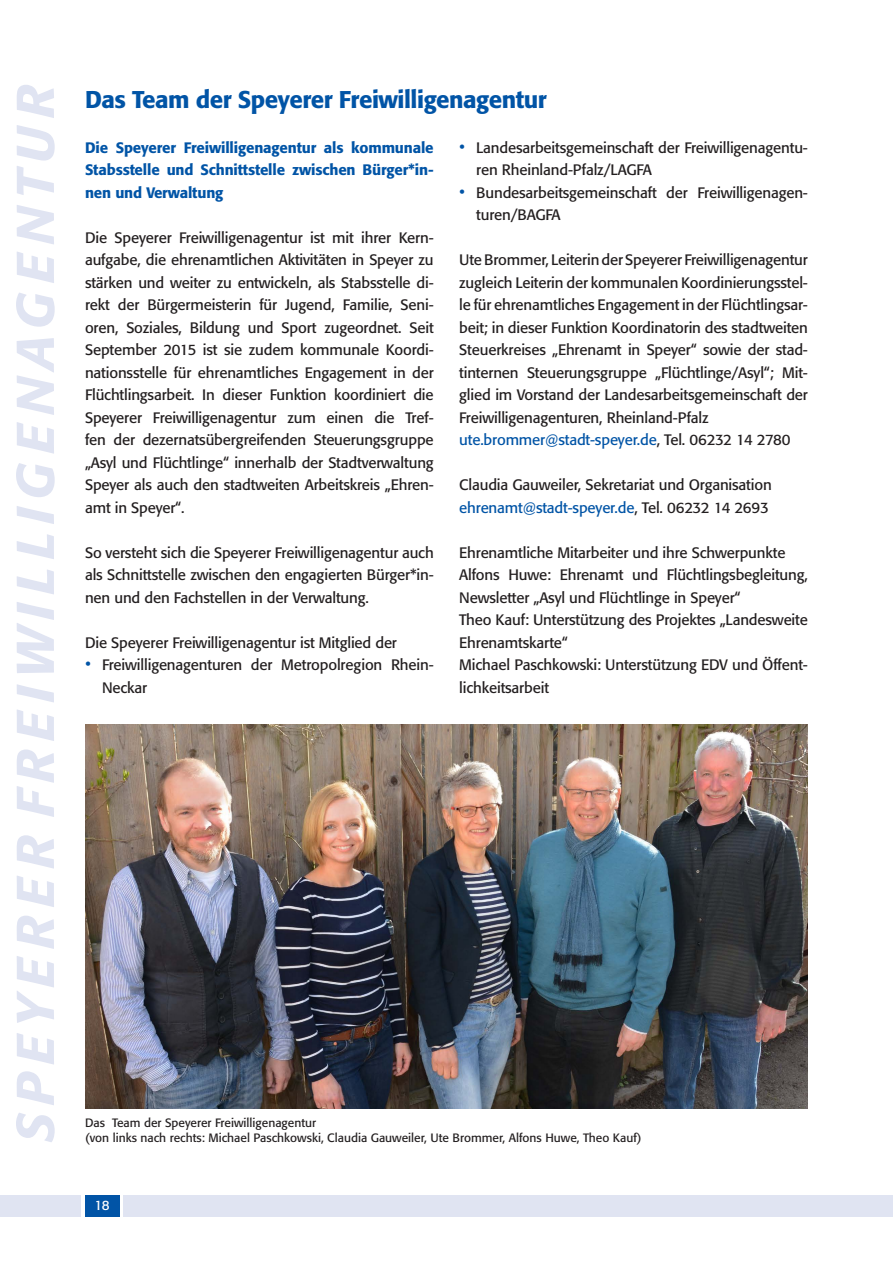
<style>
.page{position:relative;width:893px;height:1263px;background:#fff}
.page>*{position:absolute;margin:0;border:0;box-sizing:border-box;transform-origin:0 0}
.t1{font:italic 500 52.5px "Formata";letter-spacing:.16em;color:#e0e4f2}
.t2{font:500 24px "Formata";letter-spacing:-.02em;color:#0154a6}
.t3{font:15px/22.5px "Formata";letter-spacing:-.01em;color:#231f20}
.t4{font:500 15px/22.5px "Formata";letter-spacing:-.01em;color:#0154a6;text-align:justify}
.t5{font:13.5px "Formata";color:#fff}
.t6{font:12px/15px "Formata";color:#231f20}
.s1{font-weight:300;font-size:18px;color:#0154a6}
.s2{color:#0154a6}
</style>
<div class="page">
<div style="left:123px;top:1195px;width:770px;height:21px;background:#e0e4f2"></div>
<div style="left:0;top:1195px;width:81px;height:21px;background:#e0e4f2"></div>
<div style="left:85px;top:1195px;width:34px;height:21px;background:#0154a6"></div>
<img style="left:85px;top:725px;width:723px;height:383px">
<h1 class="t1" style="left:3px;top:1143px;width:1059px;rotate:-90deg">SPEYERER FREIWILLIGENAGENTUR</h1>
<h2 class="t2" style="left:85px;top:84px;width:463px">Das Team der Speyerer Freiwilligenagentur</h2>
<p class="t4" style="left:85px;top:136px;width:350px">Die Speyerer Freiwilligenagentur als kommunale Stabsstelle und Schnittstelle zwischen Bürger*in&shy;nen und Verwaltung</p>
<p class="t3" style="left:85px;top:226px;width:350px;text-align:justify">Die Speyerer Freiwilligenagentur ist mit ihrer Kern&shy;aufgabe, die ehrenamtlichen Aktivitäten in Speyer zu stärken und weiter zu entwickeln, als Stabsstelle di&shy;rekt der Bürgermeisterin für Jugend, Familie, Seni&shy;oren, Soziales, Bildung und Sport zugeordnet. Seit September 2015 ist sie zudem kommunale Koordi&shy;nationsstelle für ehrenamtliches Engagement in der Flüchtlingsarbeit. In dieser Funktion koordiniert die Speyerer Freiwilligenagentur zum einen die Tref&shy;fen der dezernatsübergreifenden Steuerungsgruppe „Asyl und Flüchtlinge“ innerhalb der Stadtverwaltung Speyer als auch den stadtweiten Arbeitskreis „Ehren&shy;amt in Speyer“.</p>
<p class="t3" style="left:85px;top:541px;width:350px;text-align:justify">So versteht sich die Speyerer Freiwilligenagentur auch als Schnittstelle zwischen den engagierten Bürger*in&shy;nen und den Fachstellen in der Verwaltung.</p>
<p class="t3" style="left:85px;top:631px;width:313px">Die Speyerer Freiwilligenagentur ist Mitglied der</p>
<p class="t3" style="left:102px;top:653px;width:333px;text-indent:-17px"><span class="s1">•</span> Freiwilligenagenturen der Metropolregion Rhein-<br>Neckar</p>
<p class="t3" style="left:476px;top:136px;width:333px;text-indent:-17px"><span class="s1">•</span> Landesarbeitsgemeinschaft der Freiwilligenagentu&shy;ren Rheinland-Pfalz/LAGFA</p>
<p class="t3" style="left:476px;top:181px;width:333px;text-indent:-17px"><span class="s1">•</span> Bundesarbeitsgemeinschaft der Freiwilligenagen&shy;turen/BAGFA</p>
<p class="t3" style="left:459px;top:248px;width:350px">Ute Brommer, Leiterin der Speyerer Freiwilligenagentur zugleich Leiterin der kommunalen Koordinierungsstel&shy;le für ehrenamtliches Engagement in der Flüchtlingsar&shy;beit; in dieser Funktion Koordinatorin des stadtweiten Steuerkreises „Ehrenamt in Speyer“ sowie der stad&shy;tinternen Steuerungsgruppe „Flüchtlinge/Asyl“; Mit&shy;glied im Vorstand der Landesarbeitsgemeinschaft der Freiwilligenagenturen, Rheinland-Pfalz <span class="s2">ute.brommer@stadt-speyer.de</span>, Tel. 06232 14 2780</p>
<p class="t3" style="left:459px;top:473px;width:314px">Claudia Gauweiler, Sekretariat und Organisation <span class="s2">ehrenamt@stadt-speyer.de</span>, Tel. 06232 14 2693</p>
<p class="t3" style="left:459px;top:541px;width:350px">Ehrenamtliche Mitarbeiter und ihre Schwerpunkte Alfons Huwe: Ehrenamt und Flüchtlingsbegleitung, Newsletter „Asyl und Flüchtlinge in Speyer“<br>Theo Kauf: Unterstützung des Projektes „Landesweite Ehrenamtskarte“<br>Michael Paschkowski: Unterstützung EDV und Öffent&shy;lichkeitsarbeit</p>
<p class="t6" style="left:85px;top:1115px;width:558px">Das Team der Speyerer Freiwilligenagentur<br>(von links nach rechts: Michael Paschkowski, Claudia Gauweiler, Ute Brommer, Alfons Huwe, Theo Kauf)</p>
<p class="t5" style="left:94px;top:1197px;width:17px">18</p>
</div>
